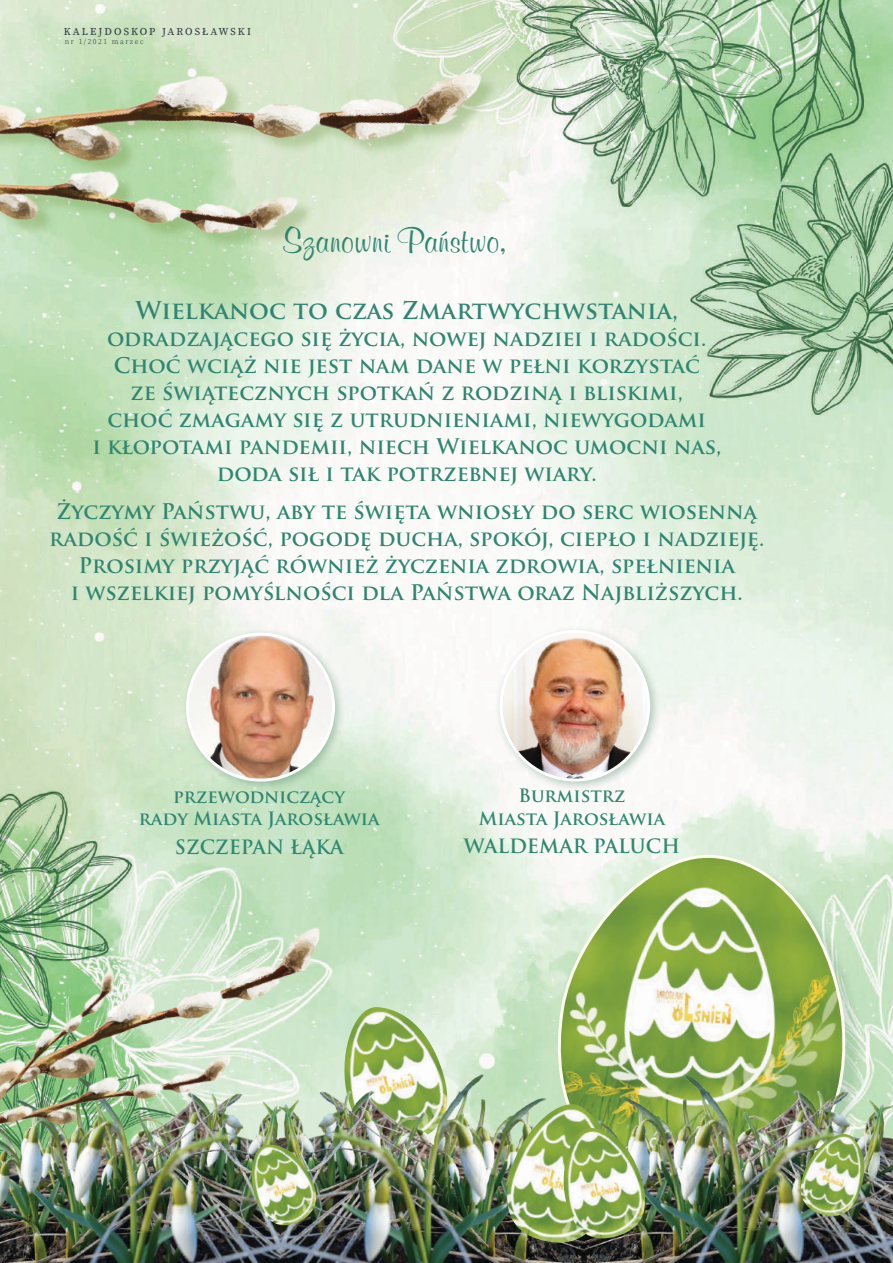
<style>
.page{position:relative;width:893px;height:1263px;background:#fff}
.page>*{position:absolute;margin:0;border:0;box-sizing:border-box;transform-origin:0 0}
.t1{font:700 36px "Murray Hill L2";color:#2f8670}
.t2{font:700 24px "Trajan Pro";color:#2f8670}
.t3{font:700 21px/27px "Trajan Pro";color:#2f8670;text-align:center}
.t4{font:700 19.2px "Trajan Pro";color:#308770}
.t5{font:700 18px/22.5px "Trajan Pro";color:#308770;text-align:center}
.t6{font:10.5px "Source Serif Pro";letter-spacing:.19em;color:#2e333d}
.t7{font:300 7.5px "Source Serif Pro";letter-spacing:.2em;color:#231f20}
</style>
<div class="page">
<img style="left:0;top:0;width:893px;height:1071px">
<div style="left:560px;top:857px;width:330px;height:376px;background:#41795a;opacity:.19"></div>
<svg style="left:544px;top:849px;width:306px;height:222px"></svg>
<div style="left:181px;top:627px;width:172px;height:172px;background:#4e8462;opacity:.4"></div>
<img style="left:188px;top:634px;width:146px;height:146px;border-radius:73px">
<div style="left:0;top:73px;width:596px;height:579px;background:#5f852b;opacity:.29"></div>
<img style="left:0;top:0;width:523px;height:349px">
<img style="left:358px;top:1007px;width:97px;height:64px">
<img style="left:585px;top:1071px;width:308px;height:192px">
<img style="left:0;top:1071px;width:585px;height:192px">
<img style="left:501px;top:1104px;width:114px;height:143px">
<img style="left:559px;top:1128px;width:92px;height:115px">
<img style="left:247px;top:1147px;width:75px;height:83px">
<img style="left:796px;top:1134px;width:71px;height:85px">
<div style="left:0;top:169px;width:408px;height:458px;background:#5f852b;opacity:.29"></div>
<img style="left:0;top:38px;width:331px;height:349px">
<img style="left:0;top:897px;width:358px;height:250px">
<img style="left:0;top:1016px;width:248px;height:163px">
<img style="left:0;top:950px;width:164px;height:180px">
<div style="left:494px;top:625px;width:173px;height:175px;background:#4e8462;opacity:.4"></div>
<img style="left:501px;top:631px;width:148px;height:149px">
<div style="left:500px;top:630px;width:150px;height:151px;border:3px solid #fff;border-radius:50%"></div>
<p class="t6" style="left:64px;top:25px;width:189px">KALEJDOSKOP JAROSŁAWSKI</p>
<p class="t7" style="left:65px;top:37px;width:80px">nr 1/2021 marzec</p>
<h1 class="t1" style="left:282px;top:217px;width:227px">Szanowni Państwo,</h1>
<p class="t2" style="left:135px;top:295px;width:544px">Wielkanoc to czas Zmartwychwstania,</p>
<p class="t3" style="left:92px;top:325px;width:630px">odradzającego się życia, nowej nadziei i radości.<br>Choć wciąż nie jest nam dane w pełni korzystać<br>ze świątecznych spotkań z rodziną i bliskimi,<br>choć zmagamy się z utrudnieniami, niewygodami<br>i kłopotami pandemii, niech Wielkanoc umocni nas, doda sił i tak potrzebnej wiary.</p>
<p class="t3" style="left:49px;top:498px;width:716px">Życzymy Państwu, aby te święta wniosły do serc wiosenną radość i świeżość, pogodę ducha, spokój, ciepło i nadzieję.<br>Prosimy przyjąć również życzenia zdrowia, spełnienia<br>i wszelkiej pomyślności dla Państwa oraz Najbliższych.</p>
<p class="t5" style="left:139px;top:785px;width:242px">przewodniczący<br>rady Miasta Jarosławia</p>
<p class="t4" style="left:175px;top:835px;width:170px">SZCZEPAN ŁĄKA</p>
<p class="t5" style="left:479px;top:785px;width:188px">Burmistrz<br>Miasta Jarosławia</p>
<p class="t4" style="left:464px;top:834px;width:218px">WALDEMAR PALUCH</p>
</div>
